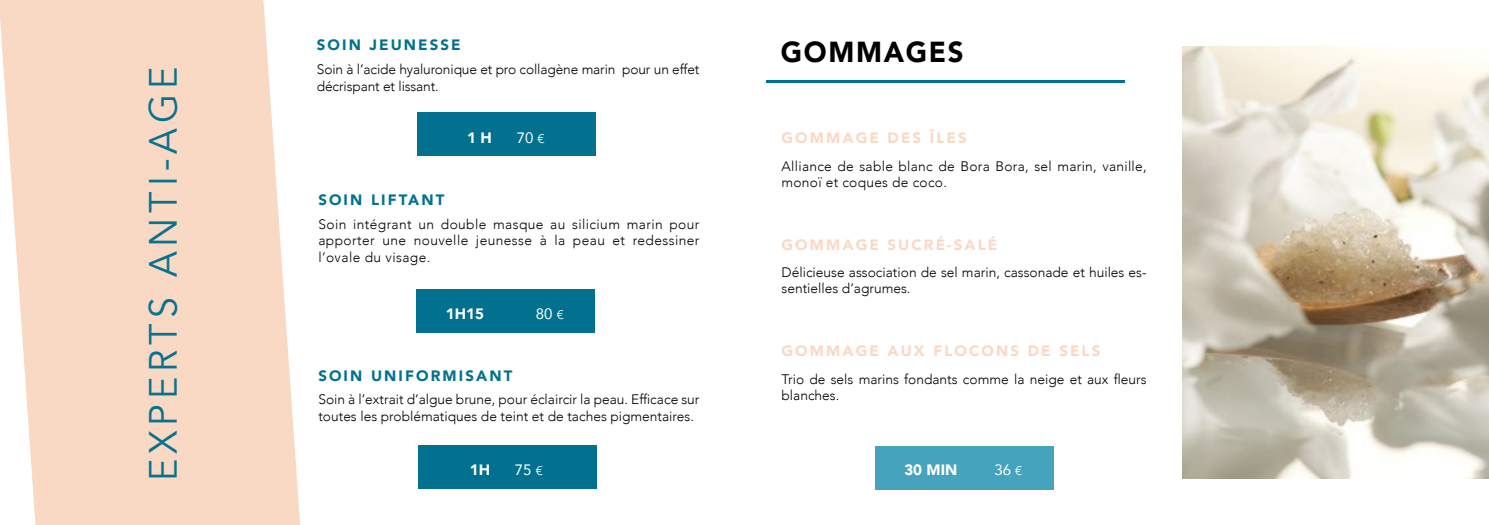
<style>
.page{position:relative;width:1489px;height:525px;background:#fff}
.page>*{position:absolute;margin:0;border:0;box-sizing:border-box;transform-origin:0 0}
.t1{font:39.38px "Avenir";letter-spacing:.13em;color:#07728f;scale:.95 1}
.t2{font:900 28.88px "Avenir";letter-spacing:.06em;color:#000;scale:.95 1}
.t3{font:900 15px "Avenir";letter-spacing:.14em;color:#fad9c4}
.t4{font:900 15px "Avenir";letter-spacing:.14em;color:#02718f}
.t5{font:900 15px "Avenir";color:#fff}
.t6{font:15px "Avenir";color:#fff}
.t7{font:300 13.75px/16.5px "Avenir";color:#000}
.t8{font:300 13.75px/16.5px "Avenir";letter-spacing:.02em;color:#000}
.s1{font-size:12.5px}
</style>
<div class="page">
<svg style="left:0;top:0;width:300px;height:524px;background:#faddca"></svg>
<div style="left:417px;top:112px;width:178px;height:44px;background:#02718f"></div>
<div style="left:416px;top:289px;width:178px;height:44px;background:#02718f"></div>
<div style="left:418px;top:445px;width:178px;height:44px;background:#02718f"></div>
<hr style="left:766px;top:80px;width:358px;height:2px;background:#02718f">
<div style="left:874px;top:445px;width:179px;height:44px;background:#46a3bd"></div>
<img style="left:1182px;top:46px;width:306px;height:432px">
<h1 class="t1" style="left:140px;top:481px;width:437px;rotate:-90deg">EXPERTS ANTI-AGE</h1>
<p class="t4" style="left:317px;top:32px;width:145px">SOIN JEUNESSE</p>
<p class="t7" style="left:317px;top:61px;width:384px">Soin à l’acide hyaluronique et pro collagène marin pour un effet décrispant et lissant.</p>
<p class="t5" style="left:467px;top:124px;width:26px">1 H</p>
<p class="t6" style="left:517px;top:125px;width:30px">70 <span class="s1">€</span></p>
<p class="t4" style="left:318px;top:186px;width:127px">SOIN LIFTANT</p>
<p class="t7" style="left:318px;top:216px;width:382px;text-align:justify">Soin intégrant un double masque au silicium marin pour apporter une nouvelle jeunesse à la peau et redessiner l’ovale du visage.</p>
<p class="t5" style="left:446px;top:301px;width:40px">1H15</p>
<p class="t6" style="left:536px;top:301px;width:30px">80 <span class="s1">€</span></p>
<p class="t4" style="left:318px;top:362px;width:195px">SOIN UNIFORMISANT</p>
<p class="t7" style="left:318px;top:391px;width:382px">Soin à l’extrait d’algue brune, pour éclaircir la peau. Efficace sur toutes les problématiques de teint et de taches pigmentaires.</p>
<p class="t5" style="left:470px;top:456px;width:22px">1H</p>
<p class="t6" style="left:515px;top:457px;width:30px">75 <span class="s1">€</span></p>
<h2 class="t2" style="left:780px;top:27px;width:194px">GOMMAGES</h2>
<p class="t3" style="left:781px;top:125px;width:187px">GOMMAGE DES ÎLES</p>
<p class="t8" style="left:781px;top:157px;width:366px">Alliance de sable blanc de Bora Bora, sel marin, vanille, monoï et coques de coco.</p>
<p class="t3" style="left:781px;top:231px;width:217px">GOMMAGE SUCRÉ-SALÉ</p>
<p class="t7" style="left:781px;top:264px;width:366px">Délicieuse association de sel marin, cassonade et huiles es&shy;sentielles d’agrumes.</p>
<p class="t3" style="left:781px;top:338px;width:320px">GOMMAGE AUX FLOCONS DE SELS</p>
<p class="t7" style="left:781px;top:370px;width:366px">Trio de sels marins fondants comme la neige et aux fleurs blanches.</p>
<p class="t5" style="left:904px;top:457px;width:55px">30 MIN</p>
<p class="t6" style="left:994px;top:458px;width:30px">36 <span class="s1">€</span></p>
</div>
